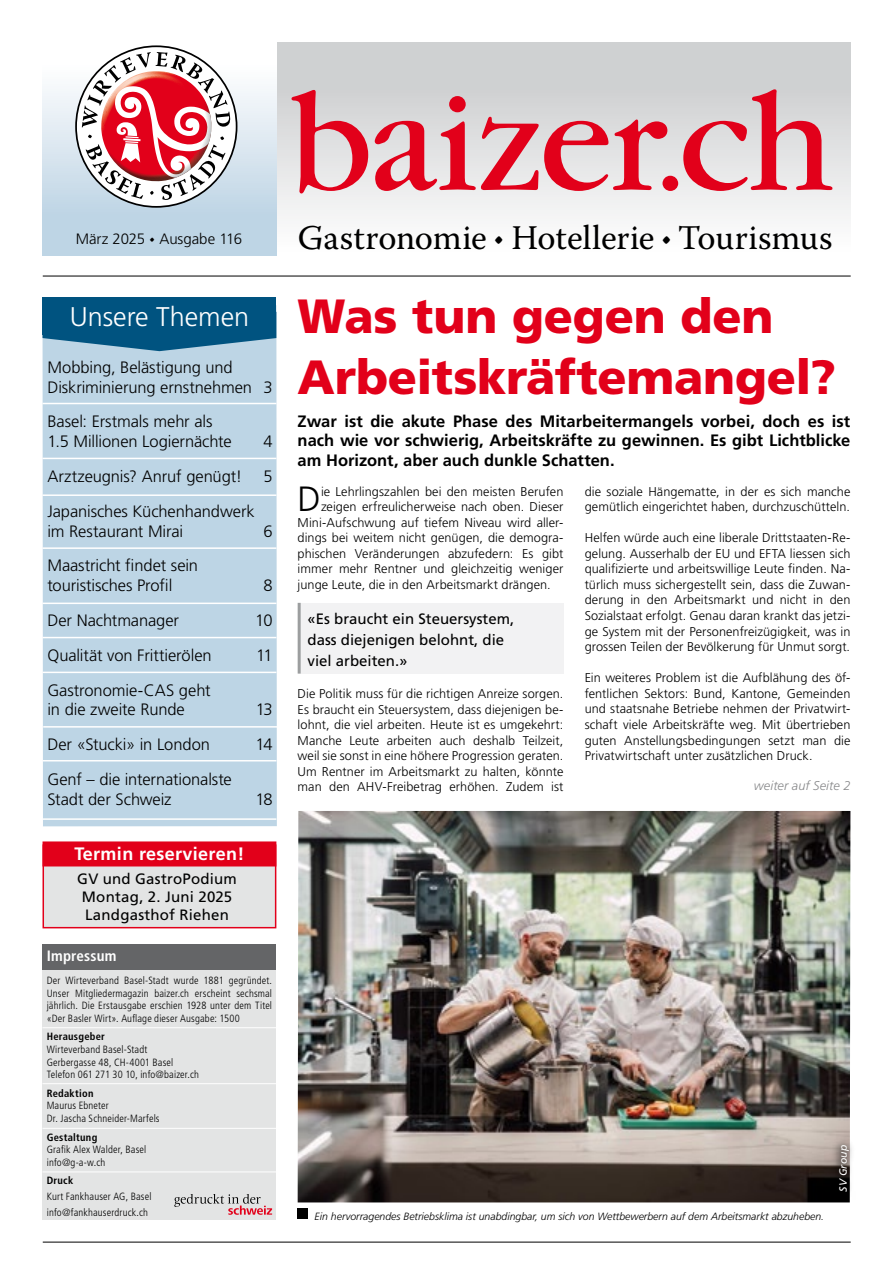
<style>
.page{position:relative;width:893px;height:1263px;background:#fff}
.page>*{position:absolute;margin:0;border:0;box-sizing:border-box;transform-origin:0 0}
.t1{font:900 48px/60.8px "Frutiger LT Pro";letter-spacing:-.005em;color:#e2001a}
.t2{font:300 35.1px "Frutiger LT Pro";color:#000}
.t3{font:34.5px "Warnock Pro";letter-spacing:-.005em;color:#000}
.t4{font:300 27px "Frutiger LT Pro";color:#fff}
.t5{font:700 18px "Frutiger LT Pro";letter-spacing:.02em;color:#fff}
.t6{font:300 16.5px/19.8px "Frutiger LT Pro";letter-spacing:-.005em;color:#000}
.t7{font:700 16.5px/19.8px "Frutiger LT Pro";color:#000;text-align:justify}
.t8{font:15px/21px "Frutiger LT Pro";color:#000}
.t9{font:300 15px "Frutiger LT Pro";letter-spacing:-.005em;color:#000}
.t10{font:700 condensed 15px "Frutiger LT Pro";letter-spacing:.01em;color:#fff}
.t11{font:300 12.75px/15.6px "Frutiger LT Pro";letter-spacing:.005em;color:#000;text-align:justify}
.t12{font:italic 300 12.75px "Frutiger LT Pro";letter-spacing:.005em;color:#87888a}
.t13{font:300 condensed 10.5px/12.6px "Frutiger LT Pro";letter-spacing:.015em;color:#000}
.t14{font:italic 300 10.5px "Frutiger LT Pro";color:#000}
.t15{font:700 condensed 10.5px "Frutiger LT Pro";letter-spacing:.025em;color:#000}
.t16{font:italic 10.5px "Frutiger LT Pro";letter-spacing:.015em;color:#fff}
.s1{font-family:"Warnock Pro Light Capt";font-weight:400}
.s2{font-size:27px}
</style>
<div class="page">
<div style="left:43px;top:305px;width:234px;height:521px;background:#bdd5e5"></div>
<hr style="left:43px;top:1242px;width:808px;height:1px;background:#000">
<div style="left:277px;top:43px;width:574px;height:226px;background:linear-gradient(to bottom,#c7c9ca,#fff)"></div>
<svg style="left:291px;top:90px;width:77px;height:103px"></svg>
<svg style="left:375px;top:96px;width:292px;height:95px"></svg>
<div style="left:662px;top:176px;width:16px;height:15px;background:#e2001a;border-radius:50%"></div>
<svg style="left:683px;top:89px;width:149px;height:102px"></svg>
<hr style="left:43px;top:276px;width:808px;height:1px;background:#000">
<div style="left:43px;top:43px;width:233px;height:212px;background:linear-gradient(to bottom,#fffffe,#b4cee0)"></div>
<svg style="left:76px;top:46px;width:161px;height:161px"></svg>
<svg style="left:82px;top:52px;width:149px;height:148px"></svg>
<hr style="left:43px;top:547px;width:233px;height:2px;background:#fff">
<hr style="left:43px;top:403px;width:233px;height:1px;background:#fff">
<div style="left:43px;top:297px;width:233px;height:37px;background:#005380"></div>
<hr style="left:43px;top:458px;width:233px;height:1px;background:#fff">
<hr style="left:43px;top:672px;width:233px;height:1px;background:#fff">
<hr style="left:43px;top:494px;width:233px;height:2px;background:#fff">
<svg style="left:43px;top:334px;width:233px;height:17px"></svg>
<hr style="left:43px;top:637px;width:233px;height:1px;background:#fff">
<hr style="left:43px;top:603px;width:233px;height:1px;background:#fff">
<hr style="left:43px;top:726px;width:234px;height:2px;background:#fff">
<div style="left:298px;top:1208px;width:10px;height:11px;background:#000"></div>
<img style="left:298px;top:811px;width:552px;height:391px">
<svg style="left:831px;top:1137px;width:21px;height:63px"></svg>
<hr style="left:43px;top:760px;width:233px;height:1px;background:#fff">
<div style="left:298px;top:603px;width:265px;height:71px;background:#f2f2f3"></div>
<hr style="left:298px;top:603px;width:3px;height:70px;background:#9c9e9f">
<div style="left:43px;top:844px;width:233px;height:84px;background:#e3e4e4;border:2px solid #e2001a"></div>
<div style="left:43px;top:841px;width:233px;height:25px;background:#e2001a;border:2px solid #e2001a"></div>
<div style="left:42px;top:946px;width:234px;height:274px;background:#e3e4e4"></div>
<div style="left:42px;top:944px;width:234px;height:25px;background:#646567"></div>
<hr style="left:42px;top:1027px;width:234px;height:1px;background:#fff">
<hr style="left:42px;top:1083px;width:234px;height:1px;background:#fff">
<hr style="left:42px;top:1171px;width:234px;height:1px;background:#fff">
<hr style="left:42px;top:1128px;width:234px;height:1px;background:#fff">
<svg style="left:174px;top:1194px;width:98px;height:21px"></svg>
<hr style="left:43px;top:818px;width:233px;height:2px;background:#fff">
<p class="t9" style="left:76px;top:230px;width:168px">März 2025 <span class="s1">•</span> Ausgabe 116</p>
<h3 class="t4" style="left:70px;top:301px;width:181px">Unsere Themen</h3>
<p class="t6" style="left:47px;top:357px;width:227px">Mobbing, Belästigung und<br>Diskriminierung ernstnehmen 3</p>
<p class="t6" style="left:47px;top:412px;width:186px">Basel: Erstmals mehr als<br>1.5 Millionen Logiernächte</p>
<p class="t6" style="left:264px;top:432px;width:11px">4</p>
<p class="t6" style="left:47px;top:466px;width:196px">Arztzeugnis? Anruf genügt!</p>
<p class="t6" style="left:264px;top:466px;width:11px">5</p>
<p class="t6" style="left:47px;top:501px;width:209px">Japanisches Küchenhandwerk im Restaurant Mirai</p>
<p class="t6" style="left:264px;top:521px;width:11px">6</p>
<p class="t6" style="left:47px;top:556px;width:152px">Maastricht findet sein touristisches Profil</p>
<p class="t6" style="left:264px;top:576px;width:11px">8</p>
<p class="t6" style="left:47px;top:610px;width:133px">Der Nachtmanager</p>
<p class="t6" style="left:255px;top:610px;width:19px">10</p>
<p class="t6" style="left:47px;top:645px;width:166px">Qualität von Frittierölen</p>
<p class="t6" style="left:256px;top:645px;width:18px">11</p>
<p class="t6" style="left:47px;top:680px;width:165px">Gastronomie-CAS geht in die zweite Runde</p>
<p class="t6" style="left:256px;top:700px;width:19px">13</p>
<p class="t6" style="left:47px;top:735px;width:164px">Der «Stucki» in London</p>
<p class="t6" style="left:255px;top:735px;width:19px">14</p>
<p class="t6" style="left:47px;top:769px;width:186px">Genf – die internationalste<br>Stadt der Schweiz</p>
<p class="t6" style="left:255px;top:789px;width:19px">18</p>
<h3 class="t5" style="left:74px;top:843px;width:171px">Termin reservieren!</h3>
<p class="t8" style="left:77px;top:870px;width:161px;line-height:18px;text-align:center">GV und GastroPodium<br>Montag, 2. Juni 2025<br>Landgasthof Riehen</p>
<p class="t10" style="left:47px;top:947px;width:71px">Impressum</p>
<p class="t13" style="left:47px;top:974px;width:227px;text-align:justify">Der Wirteverband Basel-Stadt wurde 1881 gegründet.<br>Unser Mitgliedermagazin baizer.ch erscheint sechsmal jährlich. Die Erstausgabe erschien 1928 unter dem Titel «Der Basler Wirt». Auflage dieser Ausgabe: 1500</p>
<p class="t15" style="left:47px;top:1030px;width:60px">Herausgeber</p>
<p class="t13" style="left:47px;top:1043px;width:154px">Wirteverband Basel-Stadt<br>Gerbergasse 48, CH-4001 Basel<br>Telefon 061 271 30 10, info@baizer.ch</p>
<p class="t15" style="left:47px;top:1087px;width:48px">Redaktion</p>
<p class="t13" style="left:47px;top:1099px;width:114px">Maurus Ebneter<br>Dr. Jascha Schneider-Marfels</p>
<p class="t15" style="left:47px;top:1131px;width:52px">Gestaltung</p>
<p class="t13" style="left:47px;top:1143px;width:101px">Grafik Alex Walder, Basel info@g-a-w.ch</p>
<p class="t15" style="left:47px;top:1174px;width:28px">Druck</p>
<p class="t13" style="left:47px;top:1189px;width:106px;line-height:15.6px">Kurt Fankhauser AG, Basel info@fankhauserdruck.ch</p>
<h3 class="t3" style="left:298px;top:217px;width:536px">Gastronomie <span class="s2">•</span> Hotellerie <span class="s2">•</span> Tourismus</h3>
<h1 class="t1" style="left:298px;top:286px;width:540px">Was tun gegen den<br>Arbeitskräftemangel?</h1>
<p class="t7" style="left:298px;top:411px;width:554px">Zwar ist die akute Phase des Mitarbeitermangels vorbei, doch es ist nach wie vor schwierig, Arbeitskräfte zu gewinnen. Es gibt Lichtblicke am Horizont, aber auch dunkle Schatten.</p>
<h2 class="t2" style="left:298px;top:478px;width:25px">D</h2>
<p class="t11" style="left:321px;top:483px;width:244px">ie Lehrlingszahlen bei den meisten Berufen</p>
<p class="t11" style="left:321px;top:499px;width:244px">zeigen erfreulicherweise nach oben. Dieser</p>
<p class="t11" style="left:298px;top:514px;width:267px">Mini-Aufschwung auf tiefem Niveau wird aller-</p>
<p class="t11" style="left:298px;top:530px;width:267px">dings bei weitem nicht genügen, die demogra-</p>
<p class="t11" style="left:298px;top:546px;width:267px">phischen Veränderungen abzufedern: Es gibt</p>
<p class="t11" style="left:298px;top:561px;width:267px">immer mehr Rentner und gleichzeitig weniger</p>
<p class="t11" style="left:298px;top:577px;width:255px">junge Leute, die in den Arbeitsmarkt drängen.</p>
<p class="t8" style="left:307px;top:608px;width:208px">«Es braucht ein Steuersystem, dass diejenigen belohnt, die viel arbeiten.»</p>
<p class="t11" style="left:298px;top:686px;width:267px">Die Politik muss für die richtigen Anreize sorgen.<br>Es braucht ein Steuersystem, dass diejenigen be&shy;lohnt, die viel arbeiten. Heute ist es umgekehrt:<br>Manche Leute arbeiten auch deshalb Teilzeit, weil sie sonst in eine höhere Progression geraten.<br>Um Rentner im Arbeitsmarkt zu halten, könnte man den AHV-Freibetrag erhöhen. Zudem ist</p>
<p class="t11" style="left:585px;top:483px;width:267px">die soziale Hängematte, in der es sich manche gemütlich eingerichtet haben, durchzuschütteln.</p>
<p class="t11" style="left:585px;top:530px;width:267px">Helfen würde auch eine liberale Drittstaaten-Re&shy;gelung. Ausserhalb der EU und EFTA liessen sich qualifizierte und arbeitswillige Leute finden. Na&shy;türlich muss sichergestellt sein, dass die Zuwan&shy;derung in den Arbeitsmarkt und nicht in den Sozialstaat erfolgt. Genau daran krankt das jetzi&shy;ge System mit der Personenfreizügigkeit, was in grossen Teilen der Bevölkerung für Unmut sorgt.</p>
<p class="t11" style="left:585px;top:670px;width:267px">Ein weiteres Problem ist die Aufblähung des öf&shy;fentlichen Sektors: Bund, Kantone, Gemeinden und staatsnahe Betriebe nehmen der Privatwirt&shy;schaft viele Arbeitskräfte weg. Mit übertrieben guten Anstellungsbedingungen setzt man die Privatwirtschaft unter zusätzlichen Druck.</p>
<p class="t12" style="left:754px;top:778px;width:98px">weiter auf Seite 2</p>
<p class="t16" style="left:837px;top:1192px;width:49px;rotate:-90deg">SV Group</p>
<p class="t14" style="left:315px;top:1210px;width:511px">Ein hervorragendes Betriebsklima ist unabdingbar, um sich von Wettbewerbern auf dem Arbeitsmarkt abzuheben.</p>
</div>
